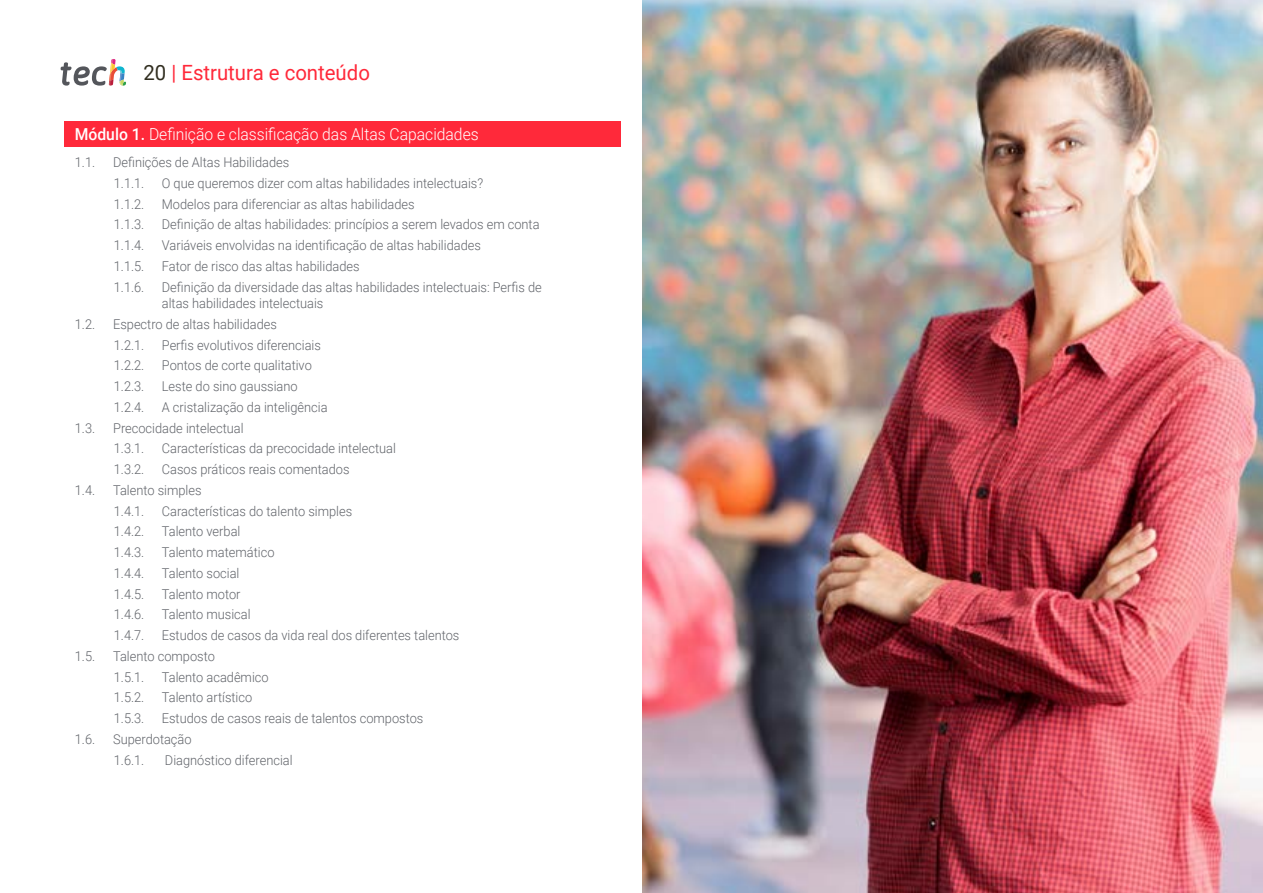
<style>
.page{position:relative;width:1263px;height:893px;background:#fff}
.page>*{position:absolute;margin:0;border:0;box-sizing:border-box;transform-origin:0 0}
.t1{font:21px "Roboto";color:#ff293a}
.t2{font:300 16.5px "Roboto";color:#fff;scale:.95 1}
.t3{font:300 13.5px/20.7px "Roboto";color:#61646a;scale:.95 1}
.s1{color:#312e20}
.s2{font-weight:500}
</style>
<div class="page">
<svg style="left:61px;top:59px;width:65px;height:27px"></svg>
<div style="left:64px;top:121px;width:557px;height:25px;background:#ff293a"></div>
<img style="left:642px;top:0;width:621px;height:893px">
<h1 class="t1" style="left:144px;top:57px;width:228px"><span class="s1">20</span> | Estrutura e conteúdo</h1>
<p class="t2" style="left:75px;top:123px;width:427px"><span class="s2">Módulo 1.</span> Definição e classificação das Altas Capacidades</p>
<p class="t3" style="left:75px;top:151px;width:23px">1.1.</p>
<p class="t3" style="left:113px;top:151px;width:187px">Definições de Altas Habilidades<br>1.1.1.</p>
<p class="t3" style="left:162px;top:172px;width:340px">O que queremos dizer com altas habilidades intelectuais?</p>
<p class="t3" style="left:114px;top:193px;width:34px">1.1.2.</p>
<p class="t3" style="left:162px;top:193px;width:268px">Modelos para diferenciar as altas habilidades</p>
<p class="t3" style="left:114px;top:214px;width:34px">1.1.3.</p>
<p class="t3" style="left:162px;top:214px;width:399px">Definição de altas habilidades: princípios a serem levados em conta</p>
<p class="t3" style="left:114px;top:234px;width:34px">1.1.4.</p>
<p class="t3" style="left:162px;top:234px;width:337px">Variáveis envolvidas na identificação de altas habilidades</p>
<p class="t3" style="left:114px;top:255px;width:34px">1.1.5.</p>
<p class="t3" style="left:162px;top:255px;width:210px">Fator de risco das altas habilidades</p>
<p class="t3" style="left:114px;top:276px;width:34px">1.1.6.</p>
<p class="t3" style="left:162px;top:278px;width:401px;line-height:16.5px">Definição da diversidade das altas habilidades intelectuais: Perfis de altas habilidades intelectuais</p>
<p class="t3" style="left:75px;top:313px;width:23px">1.2.</p>
<p class="t3" style="left:113px;top:313px;width:174px">Espectro de altas habilidades<br>1.2.1.</p>
<p class="t3" style="left:162px;top:334px;width:169px">Perfis evolutivos diferenciais</p>
<p class="t3" style="left:114px;top:355px;width:34px">1.2.2.</p>
<p class="t3" style="left:162px;top:355px;width:159px">Pontos de corte qualitativo</p>
<p class="t3" style="left:114px;top:375px;width:34px">1.2.3.</p>
<p class="t3" style="left:162px;top:375px;width:145px">Leste do sino gaussiano</p>
<p class="t3" style="left:114px;top:396px;width:34px">1.2.4.</p>
<p class="t3" style="left:162px;top:396px;width:176px">A cristalização da inteligência</p>
<p class="t3" style="left:75px;top:417px;width:23px">1.3.</p>
<p class="t3" style="left:113px;top:417px;width:139px">Precocidade intelectual<br>1.3.1.</p>
<p class="t3" style="left:162px;top:438px;width:248px">Características da precocidade intelectual</p>
<p class="t3" style="left:114px;top:458px;width:34px">1.3.2.</p>
<p class="t3" style="left:162px;top:458px;width:199px">Casos práticos reais comentados</p>
<p class="t3" style="left:75px;top:479px;width:23px">1.4.</p>
<p class="t3" style="left:113px;top:479px;width:95px">Talento simples<br>1.4.1.</p>
<p class="t3" style="left:162px;top:500px;width:202px">Características do talento simples</p>
<p class="t3" style="left:114px;top:521px;width:34px">1.4.2.</p>
<p class="t3" style="left:162px;top:521px;width:84px">Talento verbal</p>
<p class="t3" style="left:114px;top:541px;width:34px">1.4.3.</p>
<p class="t3" style="left:162px;top:541px;width:120px">Talento matemático</p>
<p class="t3" style="left:114px;top:562px;width:34px">1.4.4.</p>
<p class="t3" style="left:162px;top:562px;width:83px">Talento social</p>
<p class="t3" style="left:114px;top:583px;width:34px">1.4.5.</p>
<p class="t3" style="left:162px;top:583px;width:84px">Talento motor</p>
<p class="t3" style="left:114px;top:604px;width:34px">1.4.6.</p>
<p class="t3" style="left:162px;top:604px;width:95px">Talento musical</p>
<p class="t3" style="left:114px;top:624px;width:34px">1.4.7.</p>
<p class="t3" style="left:162px;top:624px;width:315px">Estudos de casos da vida real dos diferentes talentos</p>
<p class="t3" style="left:75px;top:645px;width:23px">1.5.</p>
<p class="t3" style="left:113px;top:645px;width:109px">Talento composto<br>1.5.1.</p>
<p class="t3" style="left:162px;top:666px;width:114px">Talento acadêmico</p>
<p class="t3" style="left:114px;top:687px;width:34px">1.5.2.</p>
<p class="t3" style="left:162px;top:687px;width:97px">Talento artístico</p>
<p class="t3" style="left:114px;top:707px;width:34px">1.5.3.</p>
<p class="t3" style="left:162px;top:707px;width:277px">Estudos de casos reais de talentos compostos</p>
<p class="t3" style="left:75px;top:728px;width:23px">1.6.</p>
<p class="t3" style="left:113px;top:728px;width:84px">Superdotação<br>1.6.1.</p>
<p class="t3" style="left:165px;top:749px;width:136px">Diagnóstico diferencial</p>
</div>
